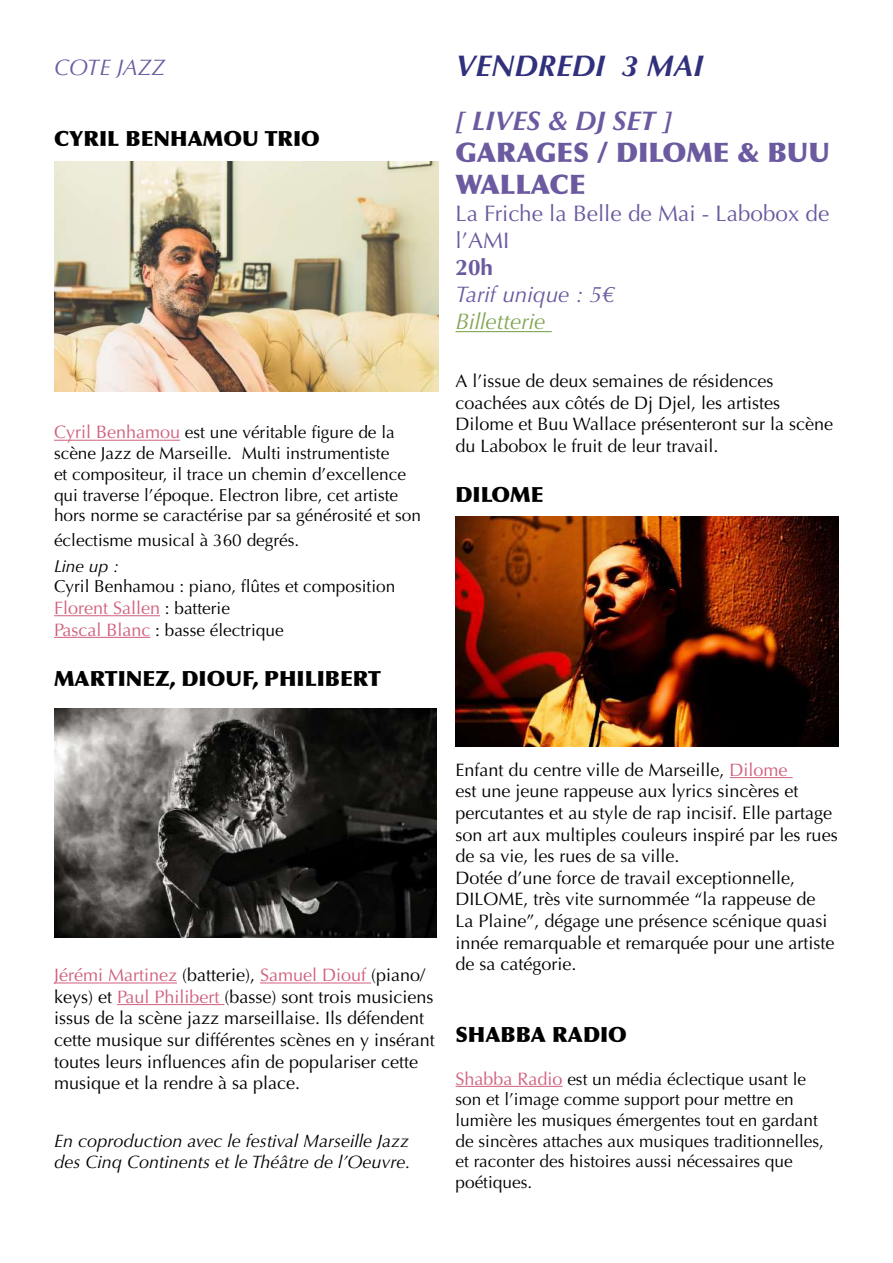
<style>
.page{position:relative;width:893px;height:1263px;background:#fff}
.page>*{position:absolute;margin:0;border:0;box-sizing:border-box;transform-origin:0 0}
.t1{font:italic 700 30px "Optima";color:#31307d}
.t2{font:900 27px/32.4px "Optima";color:#6c5aa0}
.t3{font:italic 700 27px "Optima";color:#6c5aa0}
.t4{font:22.5px/27px "Optima";color:#6c5aa0}
.t5{font:italic 22.5px "Optima";color:#6c5aa0}
.t6{font:italic 22.5px "Optima";color:#83a756}
.t7{font:700 22.5px "Optima";color:#6c5aa0}
.t8{font:900 21px "Optima";color:#000}
.t9{font:18px/21.6px "Optima";color:#000}
.t10{font:italic 18px/21.6px "Optima";color:#000}
.t11{font:18px "Optima";color:#d1607c}
.t12{font:17.25px/20.7px "Optima";color:#000}
.t13{font:italic 17.25px "Optima";color:#000}
.s1{font-size:18px;color:#d1607c}
.s2{font-size:17.25px;color:#000}
.s3{color:#d1607c}
</style>
<div class="page">
<hr style="left:54px;top:440px;width:126px;height:1px;background:#d1607c">
<hr style="left:54px;top:615px;width:106px;height:1px;background:#d1607c">
<hr style="left:54px;top:637px;width:96px;height:1px;background:#d1607c">
<hr style="left:54px;top:982px;width:123px;height:1px;background:#d1607c">
<hr style="left:260px;top:982px;width:111px;height:1px;background:#d1607c">
<hr style="left:117px;top:1004px;width:107px;height:1px;background:#d1607c">
<img style="left:54px;top:162px;width:385px;height:229px">
<img style="left:54px;top:708px;width:383px;height:230px">
<hr style="left:455px;top:331px;width:97px;height:1px;background:#83a756">
<hr style="left:730px;top:777px;width:63px;height:1px;background:#d1607c">
<hr style="left:455px;top:1086px;width:108px;height:1px;background:#d1607c">
<img style="left:455px;top:517px;width:384px;height:229px">
<p class="t5" style="left:54px;top:54px;width:113px">COTE JAZZ</p>
<p class="t8" style="left:54px;top:126px;width:267px">CYRIL BENHAMOU TRIO</p>
<p class="t12" style="left:54px;top:422px;width:368px"><span class="s1">Cyril Benhamou</span> est une véritable figure de la scène Jazz de Marseille. Multi instrumentiste<br>et compositeur, il trace un chemin d’excellence qui traverse l’époque. Electron libre, cet artiste hors norme se caractérise par sa générosité et son</p>
<p class="t12" style="left:54px;top:530px;width:247px">éclectisme musical à 360 degrés.</p>
<p class="t13" style="left:54px;top:556px;width:66px">Line up :</p>
<p class="t12" style="left:54px;top:576px;width:343px">Cyril Benhamou : piano, flûtes et composition</p>
<p class="t11" style="left:54px;top:597px;width:178px">Florent Sallen <span class="s2">: batterie</span></p>
<p class="t12" style="left:54px;top:620px;width:231px"><span class="s1">Pascal Blanc</span> : basse électrique</p>
<p class="t8" style="left:54px;top:666px;width:328px">MARTINEZ, DIOUF, PHILIBERT</p>
<h1 class="t1" style="left:455px;top:48px;width:249px">VENDREDI 3 MAI</h1>
<h2 class="t3" style="left:455px;top:104px;width:218px">[ LIVES &amp; DJ SET ]</h2>
<h2 class="t2" style="left:455px;top:136px;width:376px">GARAGES / DILOME &amp; BUU<br>WALLACE</h2>
<p class="t4" style="left:455px;top:201px;width:375px">La Friche la Belle de Mai - Labobox de l’AMI</p>
<p class="t7" style="left:455px;top:255px;width:39px">20h</p>
<p class="t5" style="left:455px;top:282px;width:161px">Tarif unique : 5€</p>
<p class="t6" style="left:455px;top:309px;width:91px">Billetterie</p>
<p class="t9" style="left:455px;top:370px;width:379px">A l’issue de deux semaines de résidences coachées aux côtés de Dj Djel, les artistes Dilome et Buu Wallace présenteront sur la scène du Labobox le fruit de leur travail.</p>
<p class="t8" style="left:455px;top:482px;width:90px">DILOME</p>
<p class="t9" style="left:54px;top:964px;width:382px"><span class="s3">Jérémi Martinez</span> (batterie), <span class="s3">Samuel Diouf</span> (piano/ keys) et <span class="s3">Paul Philibert</span> (basse) sont trois musiciens issus de la scène jazz marseillaise. Ils défendent cette musique sur différentes scènes en y insérant toutes leurs influences afin de populariser cette musique et la rendre à sa place.</p>
<p class="t10" style="left:54px;top:1130px;width:358px">En coproduction avec le festival Marseille Jazz des Cinq Continents et le Théâtre de l’Oeuvre.</p>
<p class="t9" style="left:455px;top:759px;width:384px">Enfant du centre ville de Marseille, <span class="s3">Dilome<br></span>est une jeune rappeuse aux lyrics sincères et percutantes et au style de rap incisif. Elle partage son art aux multiples couleurs inspiré par les rues de sa vie, les rues de sa ville.<br>Dotée d’une force de travail exceptionnelle, DILOME, très vite surnommée “la rappeuse de La Plaine”, dégage une présence scénique quasi innée remarquable et remarquée pour une artiste de sa catégorie.</p>
<p class="t8" style="left:455px;top:1022px;width:173px">SHABBA RADIO</p>
<p class="t12" style="left:455px;top:1068px;width:370px"><span class="s1">Shabba Radio</span> est un média éclectique usant le son et l’image comme support pour mettre en lumière les musiques émergentes tout en gardant de sincères attaches aux musiques traditionnelles, et raconter des histoires aussi nécessaires que poétiques.</p>
</div>
